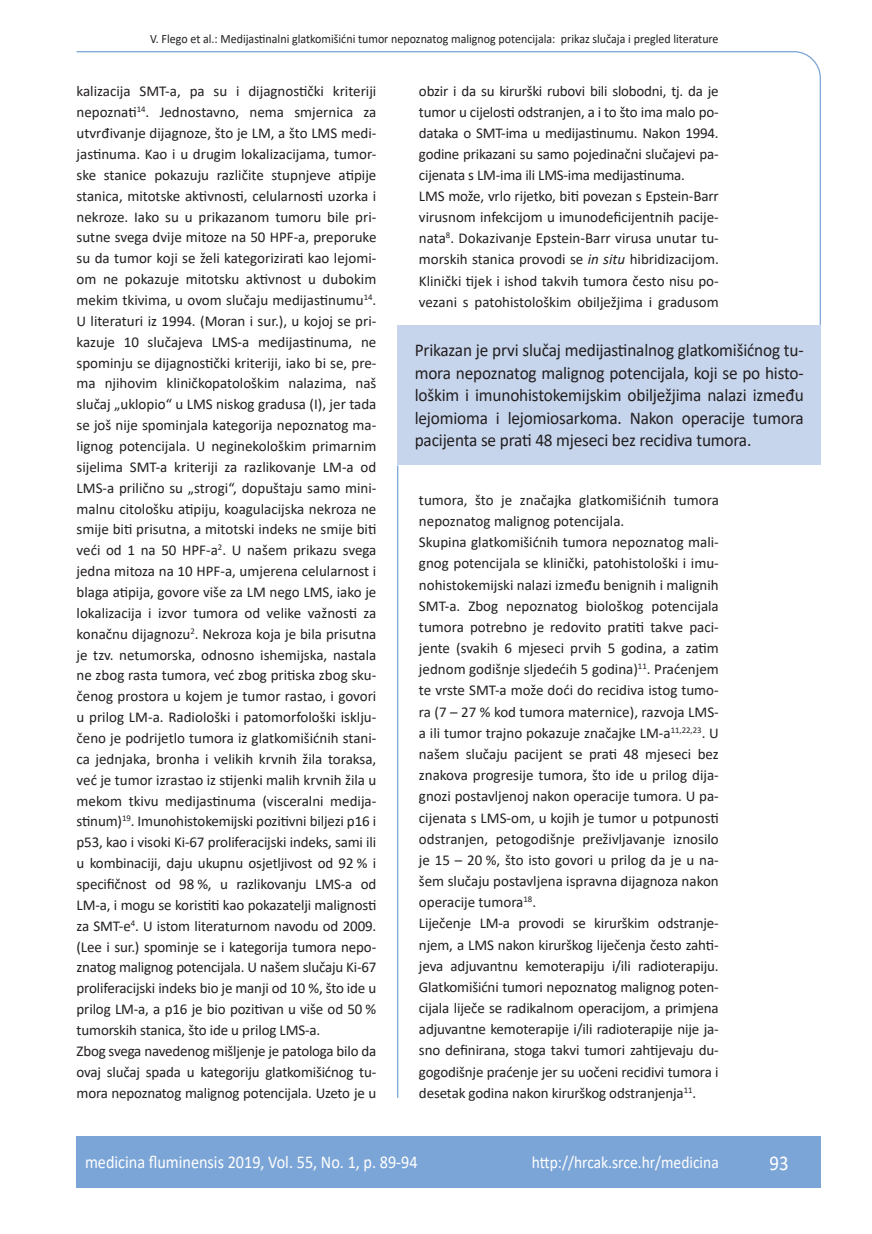
<style>
.page{position:relative;width:872px;height:1234px;background:#fff}
.page>*{position:absolute;margin:0;border:0;box-sizing:border-box;transform-origin:0 0}
.t1{font:21px "Calibri";color:#fff;scale:.9 1}
.anterfile{font:18px/22.5px "Calibri";letter-spacing:-.01em;color:#231f20;text-align:justify;scale:.96 1}
.t2{font:18px "Calibri";color:#fff;scale:.9 1}
.t3{font:17.25px "Calibri";color:#fff;scale:.9 1}
.osnovni_tekst{font:15px/20.9px "Calibri";letter-spacing:-.01em;color:#231f20;text-align:justify}
.glava{font:12.75px "Calibri";color:#231f20;scale:.94 1}
.s1{font-style:italic}
</style>
<div class="page">
<svg style="left:76px;top:51px;width:745px;height:275px"></svg>
<hr style="left:397px;top:465px;width:1px;height:632px;background:#7ca5d7">
<div style="left:77px;top:1135px;width:744px;height:51px;background:#7ca5d7"></div>
<div style="left:398px;top:325px;width:423px;height:140px;background:#c6d5ec"></div>
<p class="glava" style="left:150px;top:29px;width:606px">V. Flego et al.: Medijastinalni glatkomišićni tumor nepoznatog malignog potencijala: prikaz slučaja i pregled literature</p>
<p class="osnovni_tekst" style="left:77px;top:81px;width:301px">kalizacija SMT-a, pa su i dijagnostički kriteriji nepoznati<sup>14</sup>. Jednostavno, nema smjernica za utvrđivanje dijagnoze, što je LM, a što LMS medi&shy;jastinuma. Kao i u drugim lokalizacijama, tumor&shy;ske stanice pokazuju različite stupnjeve atipije stanica, mitotske aktivnosti, celularnosti uzorka i nekroze. Iako su u prikazanom tumoru bile pri&shy;sutne svega dvije mitoze na 50 HPF-a, preporuke su da tumor koji se želi kategorizirati kao lejomi&shy;om ne pokazuje mitotsku aktivnost u dubokim mekim tkivima, u ovom slučaju medijastinumu<sup>14</sup>.<br>U literaturi iz 1994. (Moran i sur.), u kojoj se pri&shy;kazuje 10 slučajeva LMS-a medijastinuma, ne spominju se dijagnostički kriteriji, iako bi se, pre&shy;ma njihovim kliničkopatološkim nalazima, naš slučaj „uklopio“ u LMS niskog gradusa (I), jer tada se još nije spominjala kategorija nepoznatog ma&shy;lignog potencijala. U neginekološkim primarnim sijelima SMT-a kriteriji za razlikovanje LM-a od LMS-a prilično su „strogi“, dopuštaju samo mini&shy;malnu citološku atipiju, koagulacijska nekroza ne smije biti prisutna, a mitotski indeks ne smije biti veći od 1 na 50 HPF-a<sup>2</sup>. U našem prikazu svega jedna mitoza na 10 HPF-a, umjerena celularnost i blaga atipija, govore više za LM nego LMS, iako je lokalizacija i izvor tumora od velike važnosti za konačnu dijagnozu<sup>2</sup>. Nekroza koja je bila prisutna je tzv. netumorska, odnosno ishemijska, nastala ne zbog rasta tumora, već zbog pritiska zbog sku&shy;čenog prostora u kojem je tumor rastao, i govori u prilog LM-a. Radiološki i patomorfološki isklju&shy;čeno je podrijetlo tumora iz glatkomišićnih stani&shy;ca jednjaka, bronha i velikih krvnih žila toraksa, već je tumor izrastao iz stijenki malih krvnih žila u mekom tkivu medijastinuma (visceralni medija&shy;stinum)<sup>19</sup>. Imunohistokemijski pozitivni biljezi p16 i p53, kao i visoki Ki-67 proliferacijski indeks, sami ili u kombinaciji, daju ukupnu osjetljivost od 92 % i specifičnost od 98 %, u razlikovanju LMS-a od LM-a, i mogu se koristiti kao pokazatelji malignosti za SMT-e<sup>4</sup>. U istom literaturnom navodu od 2009. (Lee i sur.) spominje se i kategorija tumora nepo&shy;znatog malignog potencijala. U našem slučaju Ki-67 proliferacijski indeks bio je manji od 10 %, što ide u prilog LM-a, a p16 je bio pozitivan u više od 50 % tumorskih stanica, što ide u prilog LMS-a.</p>
<p class="osnovni_tekst" style="left:77px;top:1039px;width:301px">Zbog svega navedenog mišljenje je patologa bilo da ovaj slučaj spada u kategoriju glatkomišićnog tu&shy;mora nepoznatog malignog potencijala. Uzeto je u</p>
<p class="osnovni_tekst" style="left:419px;top:80px;width:301px">obzir i da su kirurški rubovi bili slobodni, tj. da je tumor u cijelosti odstranjen, a i to što ima malo po&shy;dataka o SMT-ima u medijastinumu. Nakon 1994. godine prikazani su samo pojedinačni slučajevi pa&shy;cijenata s LM-ima ili LMS-ima medijastinuma.</p>
<p class="osnovni_tekst" style="left:419px;top:185px;width:301px">LMS može, vrlo rijetko, biti povezan s Epstein-Barr virusnom infekcijom u imunodeficijentnih pacije&shy;nata<sup>8</sup>. Dokazivanje Epstein-Barr virusa unutar tu&shy;morskih stanica provodi se <span class="s1">in situ</span> hibridizacijom.<br>Klinički tijek i ishod takvih tumora često nisu po&shy;vezani s patohistološkim obilježjima i gradusom</p>
<p class="anterfile" style="left:415px;top:338px;width:407px">Prikazan je prvi slučaj medijastinalnog glatkomišićnog tu&shy;mora nepoznatog malignog potencijala, koji se po histo&shy;loškim i imunohistokemijskim obilježjima nalazi između lejomioma i lejomiosarkoma. Nakon operacije tumora pacijenta se prati 48 mjeseci bez recidiva tumora.</p>
<p class="osnovni_tekst" style="left:419px;top:489px;width:301px">tumora, što je značajka glatkomišićnih tumora nepoznatog malignog potencijala.</p>
<p class="osnovni_tekst" style="left:419px;top:531px;width:301px">Skupina glatkomišićnih tumora nepoznatog mali&shy;gnog potencijala se klinički, patohistološki i imu&shy;nohistokemijski nalazi između benignih i malignih SMT-a. Zbog nepoznatog biološkog potencijala tumora potrebno je redovito pratiti takve paci&shy;jente (svakih 6 mjeseci prvih 5 godina, a zatim jednom godišnje sljedećih 5 godina)<sup>11</sup>. Praćenjem te vrste SMT-a može doći do recidiva istog tumo&shy;ra (7 – 27 % kod tumora maternice), razvoja LMS&shy;a ili tumor trajno pokazuje značajke LM-a<sup>11,22,23</sup>. U našem slučaju pacijent se prati 48 mjeseci bez znakova progresije tumora, što ide u prilog dija&shy;gnozi postavljenoj nakon operacije tumora. U pa&shy;cijenata s LMS-om, u kojih je tumor u potpunosti odstranjen, petogodišnje preživljavanje iznosilo je 15 – 20 %, što isto govori u prilog da je u na&shy;šem slučaju postavljena ispravna dijagnoza nakon operacije tumora<sup>18</sup>.</p>
<p class="osnovni_tekst" style="left:419px;top:912px;width:301px">Liječenje LM-a provodi se kirurškim odstranje&shy;njem, a LMS nakon kirurškog liječenja često zahti&shy;jeva adjuvantnu kemoterapiju i/ili radioterapiju.<br>Glatkomišićni tumori nepoznatog malignog poten&shy;cijala liječe se radikalnom operacijom, a primjena adjuvantne kemoterapije i/ili radioterapije nije ja&shy;sno definirana, stoga takvi tumori zahtijevaju du&shy;gogodišnje praćenje jer su uočeni recidivi tumora i desetak godina nakon kirurškog odstranjenja<sup>11</sup>.</p>
<p class="t2" style="left:85px;top:1149px;width:371px">medicina fluminensis 2019, Vol. 55, No. 1, p. 89-94</p>
<p class="t3" style="left:532px;top:1150px;width:209px">http://hrcak.srce.hr/medicina</p>
<p class="t1" style="left:769px;top:1147px;width:23px">93</p>
</div>
